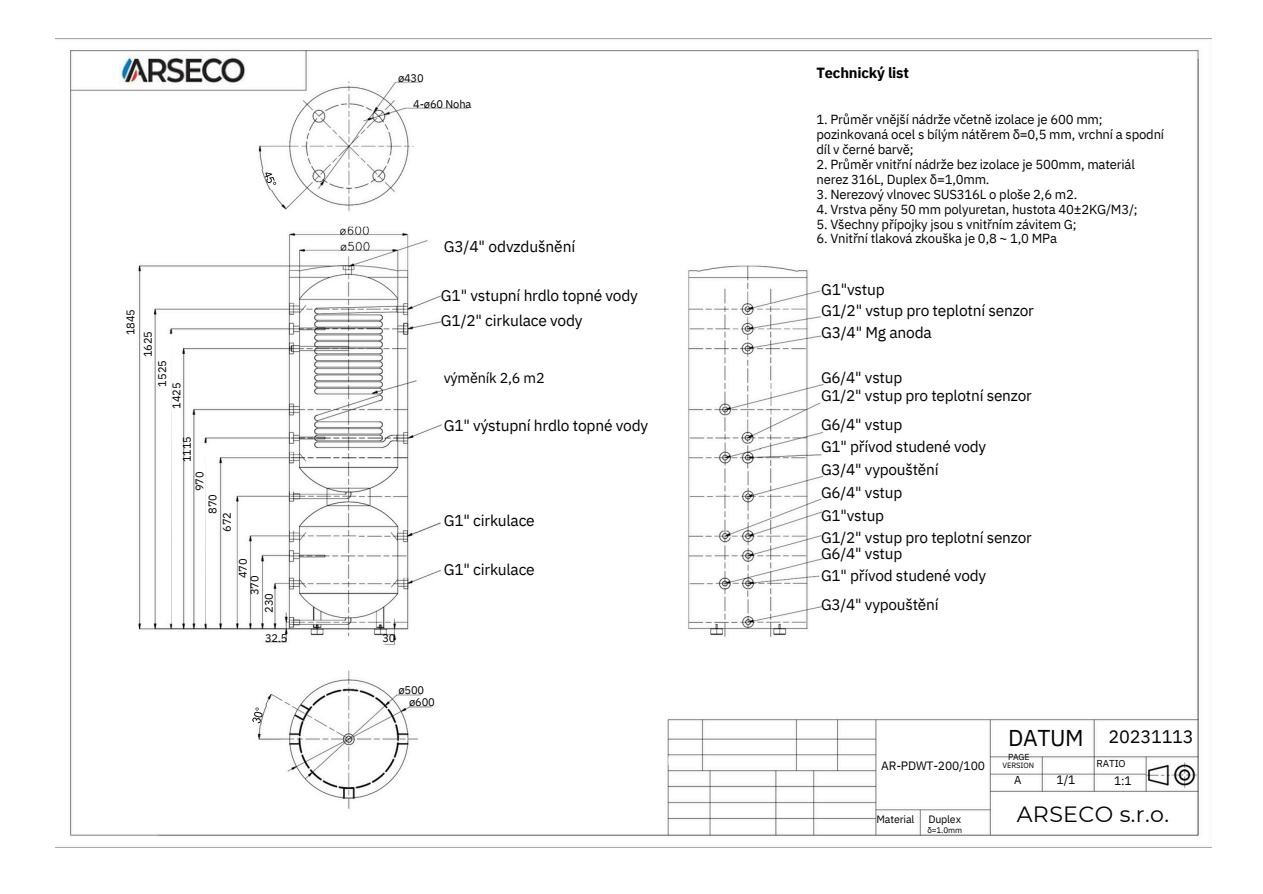
<style>
.page{position:relative;width:1263px;height:894px;background:#fff}
.page>*{position:absolute;margin:0;border:0;box-sizing:border-box;transform-origin:0 0}
.t1{font:22.8px "IBM Plex Sans";letter-spacing:-.015em;color:#000}
.t2{font:22.05px "Montserrat";letter-spacing:.015em;color:#000}
.t3{font:18.15px "IBM Plex Sans";letter-spacing:-.015em;color:#000}
.t4{font:15.6px/21.1px "IBM Plex Sans";letter-spacing:-.015em;color:#000}
.t5{font:15.45px/22.6px "IBM Plex Sans";letter-spacing:-.015em;color:#000}
.t6{font:700 14.7px "IBM Plex Sans";letter-spacing:-.015em;color:#000}
.t7{font:14.4px "IBM Plex Sans";letter-spacing:-.015em;color:#000}
.t8{font:13.05px/15px "IBM Plex Sans";letter-spacing:-.015em;color:#000}
.t9{font:12px "IBM Plex Sans";letter-spacing:-.015em;color:#000}
.t10{font:12px "IBM Plex Sans";color:#fff}
.t11{font:11.4px "IBM Plex Sans";color:#000}
.t12{font:11.1px "IBM Plex Sans";letter-spacing:-.015em;color:#000}
.t13{font:10.95px "IBM Plex Sans";color:#000}
.t14{font:10.65px "IBM Plex Sans";letter-spacing:-.015em;color:#000}
.t15{font:10.05px "IBM Plex Sans";letter-spacing:-.015em;color:#000}
.t16{font:8.7px "IBM Plex Sans";color:#000}
.t17{font:8.1px "IBM Plex Sans";color:#000}
.t18{font:7.65px "IBM Plex Sans";letter-spacing:-.015em;color:#000}
</style>
<div class="page">
<img style="left:56px;top:38px;width:1155px;height:798px">
<hr style="left:171px;top:335px;width:1px;height:290px;background:#000">
<hr style="left:205px;top:443px;width:1px;height:181px;background:#000">
<img style="left:261px;top:169px;width:17px;height:21px">
<svg style="left:265px;top:172px;width:11px;height:13px"></svg>
<img style="left:250px;top:705px;width:16px;height:19px">
<svg style="left:252px;top:707px;width:10px;height:16px"></svg>
<img style="left:120px;top:55px;width:127px;height:30px">
<h5 class="t12" style="left:123px;top:335px;width:28px;rotate:-90deg">1845</h5>
<p class="t12" style="left:140px;top:357px;width:28px;rotate:-90deg">1625</p>
<p class="t12" style="left:155px;top:386px;width:28px;rotate:-90deg">1525</p>
<p class="t12" style="left:169px;top:408px;width:28px;rotate:-90deg">1425</p>
<h5 class="t13" style="left:179px;top:462px;width:27px;rotate:-90deg">1115</h5>
<h6 class="t12" style="left:192px;top:491px;width:21px;rotate:-90deg">970</h6>
<h3 class="t12" style="left:205px;top:513px;width:21px;rotate:-90deg">870</h3>
<p class="t12" style="left:219px;top:532px;width:21px;rotate:-90deg">672</p>
<p class="t12" style="left:236px;top:578px;width:21px;rotate:-90deg">470</p>
<p class="t12" style="left:247px;top:595px;width:21px;rotate:-90deg">370</p>
<p class="t12" style="left:262px;top:612px;width:21px;rotate:-90deg">230</p>
<p class="t6" style="left:816px;top:63px;width:94px">Technický list</p>
<p class="t8" style="left:816px;top:111px;width:349px">1. Průměr vnější nádrže včetně izolace je 600 mm; pozinkovaná ocel s bílým nátěrem δ=0,5 mm, vrchní a spodní díl v černé barvě;</p>
<p class="t8" style="left:816px;top:156px;width:320px">2. Průměr vnitřní nádrže bez izolace je 500mm, materiál nerez 316L, Duplex δ=1,0mm.</p>
<p class="t8" style="left:816px;top:186px;width:262px">3. Nerezový vlnovec SUS316L o ploše 2,6 m2.</p>
<p class="t8" style="left:816px;top:201px;width:323px">4. Vrstva pěny 50 mm polyuretan, hustota 40±2KG/M3/;</p>
<p class="t8" style="left:816px;top:216px;width:262px">5. Všechny přípojky jsou s vnitřním závitem G;</p>
<p class="t8" style="left:816px;top:231px;width:242px">6. Vnitřní tlaková zkouška je 0,8 ~ 1,0 MPa</p>
<p class="t12" style="left:398px;top:70px;width:27px">ø430</p>
<p class="t12" style="left:413px;top:96px;width:60px">4-ø60 Noha</p>
<p class="t4" style="left:444px;top:236px;width:133px">G3/4" odvzdušnění</p>
<p class="t4" style="left:441px;top:282px;width:199px;line-height:25.7px">G1" vstupní hrdlo topné vody<br>G1/2" cirkulace vody</p>
<p class="t4" style="left:821px;top:279px;width:214px">G1"vstup<br>G1/2" vstup pro teplotní senzor<br>G3/4" Mg anoda</p>
<p class="t7" style="left:444px;top:368px;width:102px">výměník 2,6 m2</p>
<p class="t5" style="left:821px;top:368px;width:212px;line-height:17.9px">G6/4" vstup<br>G1/2" vstup pro teplotní senzor</p>
<p class="t5" style="left:821px;top:412px;width:212px">G6/4" vstup<br>G1" přívod studené vody<br>G3/4" vypouštění<br>G6/4" vstup<br>G1"vstup<br>G1/2" vstup pro teplotní senzor</p>
<p class="t5" style="left:821px;top:541px;width:167px">G6/4" vstup<br>G1" přívod studené vody</p>
<p class="t5" style="left:821px;top:593px;width:119px">G3/4" vypouštění</p>
<p class="t4" style="left:444px;top:414px;width:206px">G1" výstupní hrdlo topné vody</p>
<p class="t4" style="left:444px;top:509px;width:93px">G1" cirkulace</p>
<h5 class="t4" style="left:444px;top:558px;width:93px">G1" cirkulace</h5>
<h5 class="t12" style="left:265px;top:630px;width:24px">32.5</h5>
<h5 class="t12" style="left:382px;top:630px;width:15px">30</h5>
<h5 class="t12" style="left:398px;top:682px;width:27px">ø500</h5>
<h5 class="t12" style="left:409px;top:694px;width:27px">ø600</h5>
<p class="t10" style="left:667px;top:752px;width:11px">M</p>
<h5 class="t1" style="left:1008px;top:722px;width:77px">DATUM</h5>
<p class="t16" style="left:1008px;top:751px;width:23px">PAGE</p>
<p class="t3" style="left:1109px;top:724px;width:87px">20231113</p>
<p class="t15" style="left:1097px;top:756px;width:31px">RATIO</p>
<p class="t9" style="left:881px;top:757px;width:105px">AR-PDWT-200/100</p>
<h4 class="t18" style="left:1003px;top:760px;width:33px">VERSION</h4>
<p class="t11" style="left:1014px;top:772px;width:9px">A</p>
<p class="t9" style="left:1057px;top:771px;width:20px">1/1</p>
<p class="t9" style="left:1114px;top:772px;width:19px">1:1</p>
<p class="t14" style="left:876px;top:811px;width:39px">Material</p>
<p class="t14" style="left:928px;top:811px;width:34px">Duplex</p>
<p class="t2" style="left:1017px;top:800px;width:154px">ARSECO s.r.o.</p>
<h1 class="t17" style="left:927px;top:824px;width:36px">δ=1.0mm</h1>
</div>
